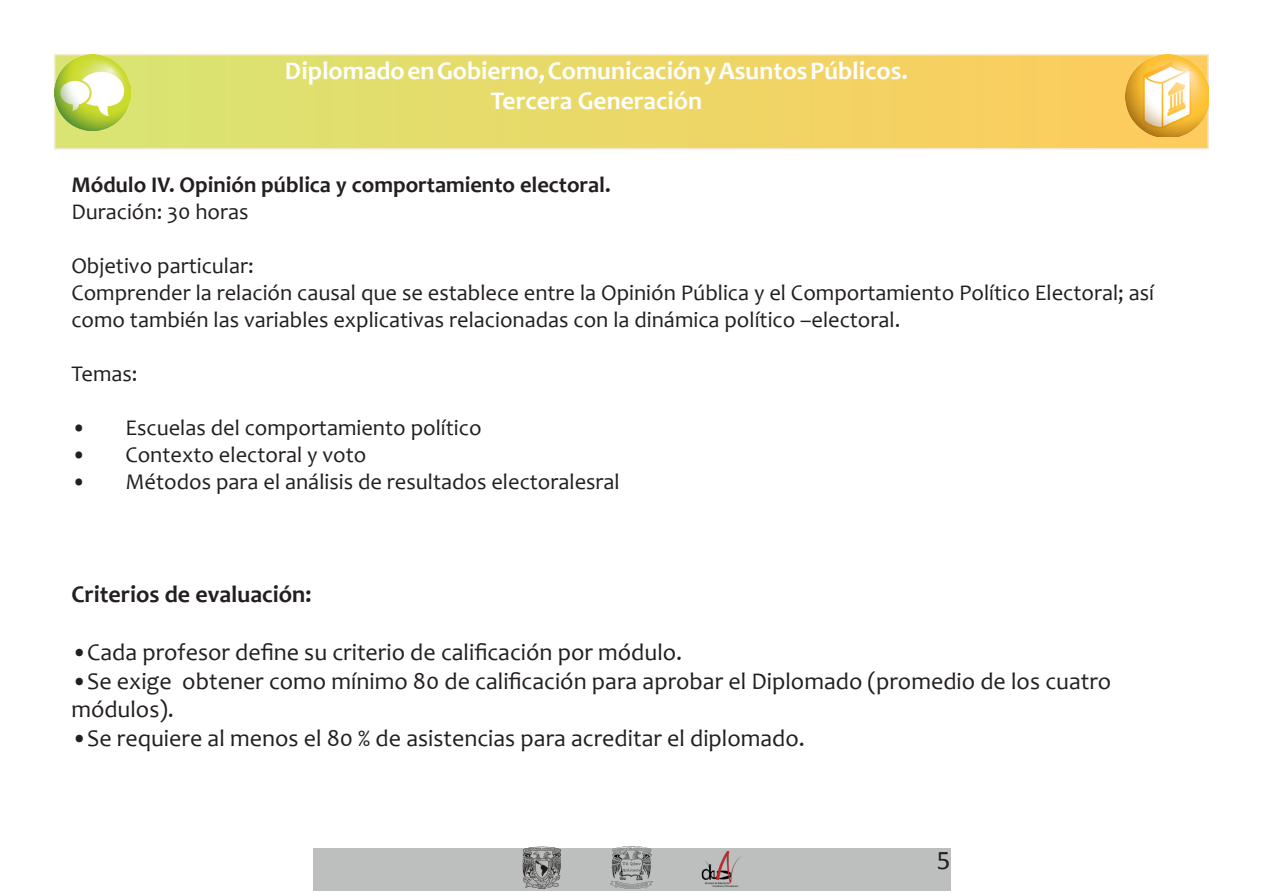
<style>
.page{position:relative;width:1263px;height:893px;background:#fff}
.page>*{position:absolute;margin:0;border:0;box-sizing:border-box;transform-origin:0 0}
.t1{font:27px "Calibri";color:#231f20}
.t2{font:700 25.5px "Candara";color:#fff}
.t3{font:24px/28.8px "Candara";color:#231f20}
.t4{font:700 24px "Candara";color:#231f20}
.t5{font:22.5px/27px "Candara";color:#231f20}
.t6{font:700 22.5px "Candara";color:#231f20}
</style>
<div class="page">
<div style="left:55px;top:55px;width:1153px;height:94px;background:linear-gradient(to right,#d7e573,#ffca5c)"></div>
<div style="left:54px;top:54px;width:1155px;height:96px;border:2px solid #f1e9d2"></div>
<img style="left:54px;top:54px;width:76px;height:76px">
<img style="left:1125px;top:54px;width:84px;height:82px">
<div style="left:313px;top:848px;width:637px;height:43px;background:#bdbfbf"></div>
<img style="left:701px;top:851px;width:40px;height:37px">
<img style="left:522px;top:846px;width:39px;height:43px">
<img style="left:610px;top:846px;width:43px;height:43px">
<p class="t2" style="left:285px;top:55px;width:624px">Diplomado en Gobierno, Comunicación y Asuntos Públicos.</p>
<p class="t2" style="left:491px;top:85px;width:213px">Tercera Generación</p>
<p class="t6" style="left:71px;top:170px;width:541px">Módulo IV. Opinión pública y comportamiento electoral.</p>
<p class="t5" style="left:71px;top:198px;width:179px">Duración: 30 horas</p>
<p class="t5" style="left:71px;top:252px;width:184px">Objetivo particular:</p>
<p class="t5" style="left:71px;top:279px;width:1084px">Comprender la relación causal que se establece entre la Opinión Pública y el Comportamiento Político Electoral; así como también las variables explicativas relacionadas con la dinámica político –electoral.</p>
<p class="t5" style="left:71px;top:360px;width:68px">Temas:</p>
<p class="t5" style="left:71px;top:414px;width:412px">• Escuelas del comportamiento político</p>
<p class="t5" style="left:71px;top:441px;width:297px">• Contexto electoral y voto</p>
<p class="t5" style="left:71px;top:468px;width:550px">• Métodos para el análisis de resultados electoralesral</p>
<p class="t4" style="left:71px;top:579px;width:242px">Criterios de evaluación:</p>
<p class="t3" style="left:71px;top:637px;width:612px">•Cada profesor define su criterio de calificación por módulo.</p>
<p class="t3" style="left:71px;top:666px;width:1041px">•Se exige obtener como mínimo 80 de calificación para aprobar el Diplomado (promedio de los cuatro módulos).</p>
<p class="t3" style="left:71px;top:724px;width:735px">•Se requiere al menos el 80 % de asistencias para acreditar el diplomado.</p>
<p class="t1" style="left:937px;top:842px;width:15px">5</p>
</div>
